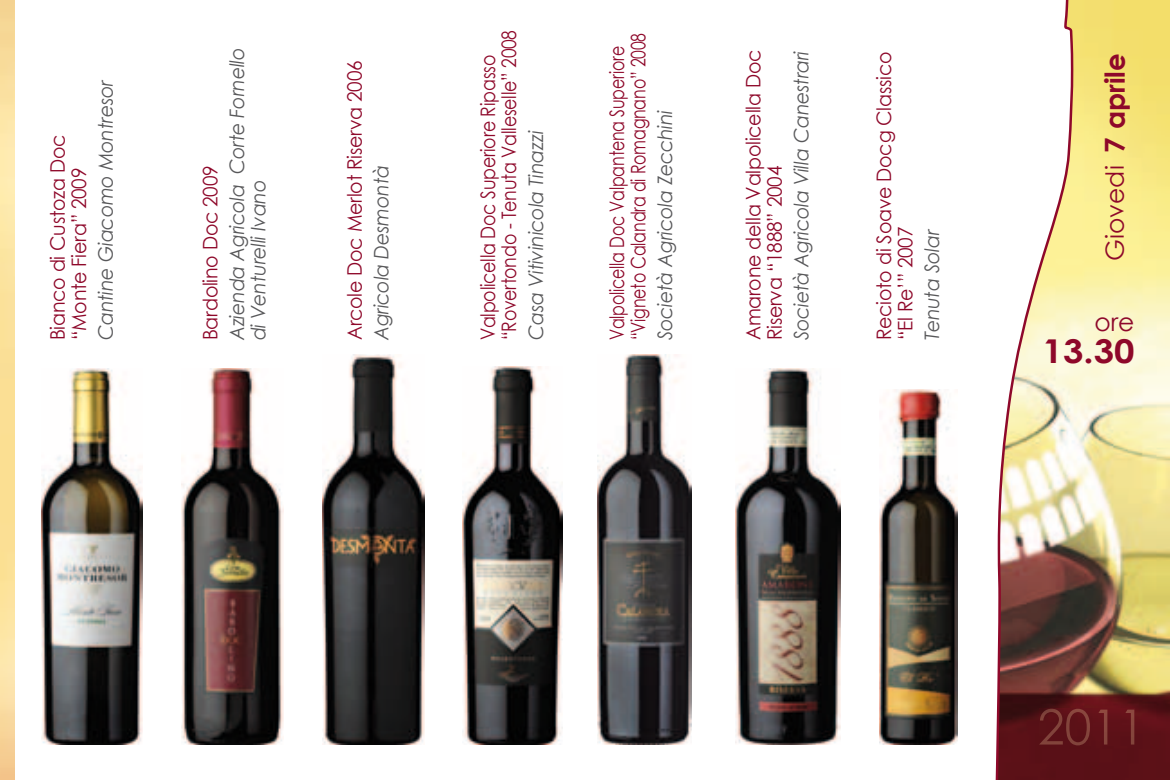
<style>
.page{position:relative;width:1170px;height:780px;background:#fff}
.page>*{position:absolute;margin:0;border:0;box-sizing:border-box;transform-origin:0 0}
.t1{font:700 32.75px "Century Gothic";color:#8e082a;scale:1.11 1}
.t2{font:700 27.5px "Century Gothic";color:#8e082a}
.t3{font:25px "Century Gothic";color:#8e082a}
.t4{font:italic 20px/21.2px "Century Gothic";letter-spacing:-.01em;color:#58585a;scale:.95 1}
.t5{font:20px/21.2px "Century Gothic";letter-spacing:-.01em;color:#8e082a;scale:.95 1}
.t6{font:20px/21.2px "Century Gothic";letter-spacing:-.01em;color:#8e082a;scale:.79 1}
.t7{font:20px/21.2px "Century Gothic";letter-spacing:-.01em;color:#8e082a;scale:.87 1}
</style>
<div class="page">
<svg style="left:995px;top:0;width:174px;height:780px"></svg>
<img style="left:1038px;top:708px;width:96px;height:37px">
<img style="left:41px;top:369px;width:101px;height:375px">
<img style="left:181px;top:369px;width:102px;height:375px">
<img style="left:322px;top:354px;width:102px;height:390px">
<img style="left:462px;top:366px;width:100px;height:378px">
<img style="left:597px;top:354px;width:94px;height:390px">
<img style="left:735px;top:369px;width:105px;height:375px">
<img style="left:879px;top:389px;width:78px;height:355px">
<p class="t5" style="left:47px;top:340px;width:218px;rotate:-90deg">Bianco di Custoza Doc “Monte Fiera” 2009</p>
<p class="t4" style="left:95px;top:340px;width:276px;rotate:-90deg">Cantine Giacomo Montresor</p>
<p class="t5" style="left:199px;top:340px;width:186px;rotate:-90deg">Bardolino Doc 2009</p>
<p class="t4" style="left:226px;top:340px;width:310px;rotate:-90deg">Azienda Agricola Corte Fornello di Venturelli Ivano</p>
<p class="t5" style="left:343px;top:340px;width:296px;rotate:-90deg">Arcole Doc Merlot Riserva 2006</p>
<p class="t4" style="left:370px;top:340px;width:186px;rotate:-90deg">Agricola Desmontà</p>
<p class="t7" style="left:477px;top:340px;width:358px;rotate:-90deg">Valpolicella Doc Superiore Ripasso “Rovertondo - Tenuta Valleselle” 2008</p>
<p class="t4" style="left:525px;top:340px;width:222px;rotate:-90deg">Casa Vitivinicola Tinazzi</p>
<p class="t6" style="left:606px;top:340px;width:390px;rotate:-90deg">Valpolicella Doc Valpantena Superiore “Vigneto Calandra di Romagnano” 2008</p>
<p class="t4" style="left:653px;top:340px;width:244px;rotate:-90deg">Società Agricola Zecchini</p>
<p class="t5" style="left:742px;top:340px;width:307px;rotate:-90deg">Amarone della Valpolicella Doc<br>Riserva “1888” 2004</p>
<p class="t4" style="left:790px;top:340px;width:306px;rotate:-90deg">Società Agricola Villa Canestrari</p>
<p class="t5" style="left:872px;top:340px;width:305px;rotate:-90deg">Recioto di Soave Docg Classico “El Re’” 2007</p>
<p class="t4" style="left:920px;top:340px;width:119px;rotate:-90deg">Tenuta Solar</p>
<h2 class="t2" style="left:1093px;top:152px;width:101px;rotate:-90deg">7 aprile</h2>
<p class="t3" style="left:1097px;top:261px;width:97px;rotate:-90deg">Giovedi</p>
<p class="t3" style="left:1094px;top:304px;width:42px">ore</p>
<h1 class="t1" style="left:1042px;top:326px;width:84px">13.30</h1>
</div>
